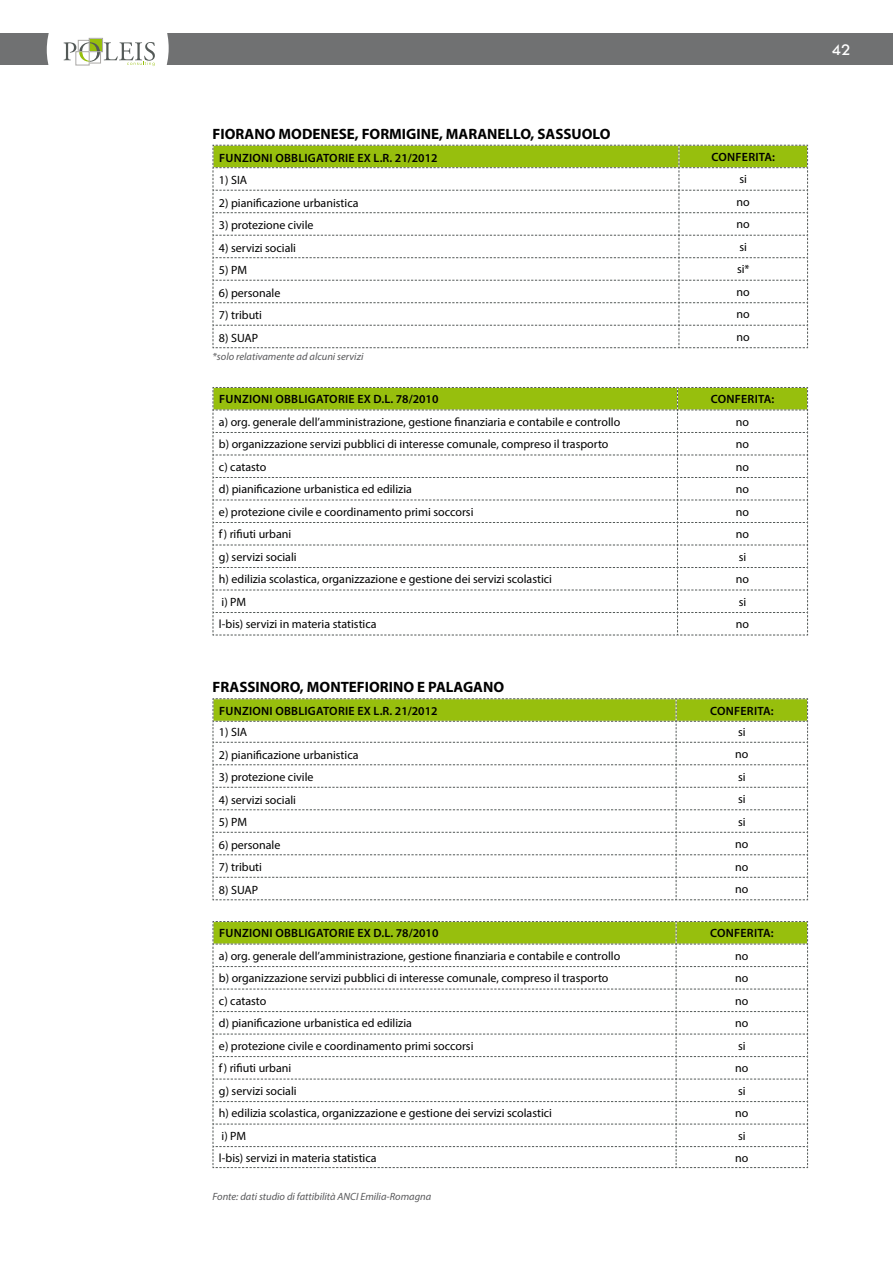
<style>
.page{position:relative;width:893px;height:1263px;background:#fff}
.page>*{position:absolute;margin:0;border:0;box-sizing:border-box;transform-origin:0 0}
.t1{font:700 15px "Myriad Pro";color:#000}
.t2{font:700 15px "Serif Gothic IT Cby BT";color:#fff}
.t3{font:12px "Myriad Pro";color:#000}
.t4{font:600 12px "Myriad Pro";letter-spacing:.02em;color:#000}
.t5{font:italic 10.5px "Myriad Pro";color:#58585a}
</style>
<div class="page">
<div style="left:0;top:33px;width:893px;height:31px;background:#707172"></div>
<svg style="left:47px;top:33px;width:122px;height:34px;background:#e5e8e0"></svg>
<svg style="left:212px;top:144px;width:596px;height:204px"></svg>
<svg style="left:212px;top:387px;width:596px;height:249px"></svg>
<svg style="left:212px;top:698px;width:596px;height:202px"></svg>
<svg style="left:212px;top:921px;width:596px;height:247px"></svg>
<p class="t1" style="left:213px;top:124px;width:399px">FIORANO MODENESE, FORMIGINE, MARANELLO, SASSUOLO</p>
<p class="t4" style="left:219px;top:150px;width:220px">FUNZIONI OBBLIGATORIE EX L.R. 21/2012</p>
<p class="t4" style="left:712px;top:149px;width:65px">CONFERITA:</p>
<p class="t3" style="left:219px;top:173px;width:30px">1) SIA</p>
<p class="t3" style="left:739px;top:172px;width:9px">si</p>
<p class="t3" style="left:219px;top:195px;width:141px">2) pianificazione urbanistica</p>
<p class="t3" style="left:737px;top:195px;width:15px">no</p>
<p class="t3" style="left:219px;top:218px;width:96px">3) protezione civile</p>
<p class="t3" style="left:737px;top:217px;width:15px">no</p>
<p class="t3" style="left:219px;top:240px;width:79px">4) servizi sociali</p>
<p class="t3" style="left:739px;top:240px;width:9px">si</p>
<p class="t3" style="left:219px;top:263px;width:29px">5) PM</p>
<p class="t3" style="left:737px;top:262px;width:14px">si*</p>
<p class="t3" style="left:219px;top:285px;width:63px">6) personale</p>
<p class="t3" style="left:737px;top:285px;width:15px">no</p>
<p class="t3" style="left:219px;top:308px;width:45px">7) tributi</p>
<p class="t3" style="left:737px;top:307px;width:15px">no</p>
<p class="t3" style="left:219px;top:330px;width:41px">8) SUAP</p>
<p class="t3" style="left:737px;top:330px;width:15px">no</p>
<p class="t5" style="left:213px;top:350px;width:152px">*solo relativamente ad alcuni servizi</p>
<p class="t4" style="left:219px;top:392px;width:221px">FUNZIONI OBBLIGATORIE EX D.L. 78/2010</p>
<p class="t4" style="left:711px;top:392px;width:65px">CONFERITA:</p>
<p class="t3" style="left:219px;top:414px;width:403px">a) org. generale dell’amministrazione, gestione finanziaria e contabile e controllo</p>
<p class="t3" style="left:736px;top:414px;width:15px">no</p>
<p class="t3" style="left:219px;top:437px;width:391px">b) organizzazione servizi pubblici di interesse comunale, compreso il trasporto</p>
<p class="t3" style="left:736px;top:437px;width:15px">no</p>
<p class="t3" style="left:219px;top:459px;width:49px">c) catasto</p>
<p class="t3" style="left:736px;top:459px;width:15px">no</p>
<p class="t3" style="left:219px;top:482px;width:194px">d) pianificazione urbanistica ed edilizia</p>
<p class="t3" style="left:736px;top:482px;width:15px">no</p>
<p class="t3" style="left:219px;top:504px;width:256px">e) protezione civile e coordinamento primi soccorsi</p>
<p class="t3" style="left:736px;top:504px;width:15px">no</p>
<p class="t3" style="left:219px;top:527px;width:74px">f) rifiuti urbani</p>
<p class="t3" style="left:736px;top:527px;width:15px">no</p>
<p class="t3" style="left:219px;top:549px;width:79px">g) servizi sociali</p>
<p class="t3" style="left:739px;top:549px;width:9px">si</p>
<p class="t3" style="left:219px;top:572px;width:335px">h) edilizia scolastica, organizzazione e gestione dei servizi scolastici</p>
<p class="t3" style="left:736px;top:572px;width:15px">no</p>
<p class="t3" style="left:222px;top:594px;width:26px">i) PM</p>
<p class="t3" style="left:739px;top:594px;width:9px">si</p>
<p class="t3" style="left:219px;top:617px;width:159px">l-bis) servizi in materia statistica</p>
<p class="t3" style="left:736px;top:617px;width:15px">no</p>
<p class="t1" style="left:213px;top:677px;width:293px">FRASSINORO, MONTEFIORINO E PALAGANO</p>
<p class="t4" style="left:219px;top:704px;width:220px">FUNZIONI OBBLIGATORIE EX L.R. 21/2012</p>
<p class="t4" style="left:710px;top:703px;width:65px">CONFERITA:</p>
<p class="t3" style="left:219px;top:725px;width:30px">1) SIA</p>
<p class="t3" style="left:738px;top:725px;width:9px">si</p>
<p class="t3" style="left:219px;top:747px;width:141px">2) pianificazione urbanistica</p>
<p class="t3" style="left:735px;top:747px;width:15px">no</p>
<p class="t3" style="left:219px;top:770px;width:96px">3) protezione civile</p>
<p class="t3" style="left:738px;top:769px;width:9px">si</p>
<p class="t3" style="left:219px;top:792px;width:79px">4) servizi sociali</p>
<p class="t3" style="left:738px;top:792px;width:9px">si</p>
<p class="t3" style="left:219px;top:815px;width:29px">5) PM</p>
<p class="t3" style="left:738px;top:814px;width:9px">si</p>
<p class="t3" style="left:219px;top:837px;width:63px">6) personale</p>
<p class="t3" style="left:735px;top:837px;width:15px">no</p>
<p class="t3" style="left:219px;top:860px;width:45px">7) tributi</p>
<p class="t3" style="left:735px;top:859px;width:15px">no</p>
<p class="t3" style="left:219px;top:882px;width:41px">8) SUAP</p>
<p class="t3" style="left:735px;top:882px;width:15px">no</p>
<p class="t4" style="left:219px;top:926px;width:221px">FUNZIONI OBBLIGATORIE EX D.L. 78/2010</p>
<p class="t4" style="left:710px;top:926px;width:65px">CONFERITA:</p>
<p class="t3" style="left:219px;top:948px;width:403px">a) org. generale dell’amministrazione, gestione finanziaria e contabile e controllo</p>
<p class="t3" style="left:735px;top:948px;width:15px">no</p>
<p class="t3" style="left:219px;top:971px;width:391px">b) organizzazione servizi pubblici di interesse comunale, compreso il trasporto</p>
<p class="t3" style="left:735px;top:971px;width:15px">no</p>
<p class="t3" style="left:219px;top:993px;width:49px">c) catasto</p>
<p class="t3" style="left:735px;top:993px;width:15px">no</p>
<p class="t3" style="left:219px;top:1016px;width:194px">d) pianificazione urbanistica ed edilizia</p>
<p class="t3" style="left:735px;top:1016px;width:15px">no</p>
<p class="t3" style="left:219px;top:1038px;width:256px">e) protezione civile e coordinamento primi soccorsi</p>
<p class="t3" style="left:738px;top:1038px;width:9px">si</p>
<p class="t3" style="left:219px;top:1061px;width:74px">f) rifiuti urbani</p>
<p class="t3" style="left:735px;top:1061px;width:15px">no</p>
<p class="t3" style="left:219px;top:1083px;width:79px">g) servizi sociali</p>
<p class="t3" style="left:738px;top:1083px;width:9px">si</p>
<p class="t3" style="left:219px;top:1106px;width:335px">h) edilizia scolastica, organizzazione e gestione dei servizi scolastici</p>
<p class="t3" style="left:735px;top:1106px;width:15px">no</p>
<p class="t3" style="left:222px;top:1128px;width:26px">i) PM</p>
<p class="t3" style="left:738px;top:1128px;width:9px">si</p>
<p class="t3" style="left:219px;top:1150px;width:159px">l-bis) servizi in materia statistica</p>
<p class="t3" style="left:735px;top:1150px;width:15px">no</p>
<p class="t5" style="left:213px;top:1190px;width:220px">Fonte: dati studio di fattibilità ANCI Emilia-Romagna</p>
<p class="t2" style="left:832px;top:41px;width:20px">42</p>
</div>
